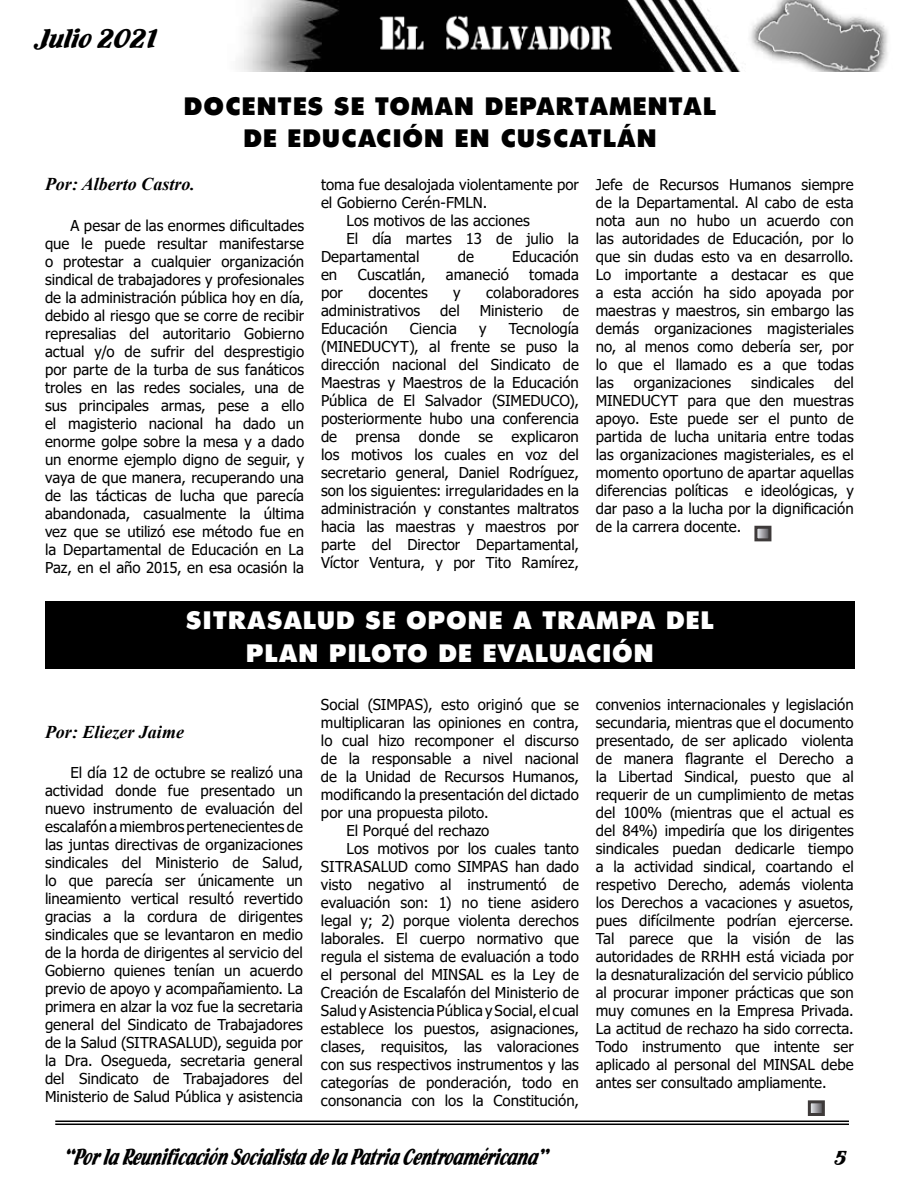
<style>
.page{position:relative;width:918px;height:1188px;background:#fff}
.page>*{position:absolute;margin:0;border:0;box-sizing:border-box;transform-origin:0 0}
.t1{font:28.5px "Flamenco D";color:#000}
.t2{font:27px/32.4px "Tw Cen MT Ult Bd";color:#000;text-align:center}
.t3{font:27px/32.4px "Tw Cen MT Ult Bd";color:#fff;text-align:center}
.t4{font:24.3px "Flamenco D";color:#000;scale:.8 1}
.t5{font:21px "Flamenco D";color:#000}
.t6{font:italic 700 18px "Times New Roman";color:#000}
.t7{font:15px/18px "Tahoma";color:#000;text-align:justify}
</style>
<div class="page">
<hr style="left:55px;top:1121px;width:794px;height:1px;background:#000">
<hr style="left:55px;top:1124px;width:794px;height:1px;background:#000">
<img style="left:239px;top:0;width:649px;height:72px">
<svg style="left:812px;top:1104px;width:9px;height:8px"></svg>
<div style="left:808px;top:1100px;width:17px;height:16px;border:3px solid #3e3a3a"></div>
<div style="left:45px;top:601px;width:810px;height:68px;background:#000"></div>
<svg style="left:758px;top:530px;width:9px;height:7px"></svg>
<div style="left:754px;top:526px;width:17px;height:15px;border:3px solid #3e3a3a"></div>
<h1 class="t1" style="left:36px;top:21px;width:125px">Julio 2021</h1>
<h2 class="t2" style="left:183px;top:89px;width:535px">DOCENTES SE TOMAN DEPARTAMENTAL<br>DE EDUCACIÓN EN CUSCATLÁN</h2>
<p class="t7" style="left:321px;top:176px;width:259px">toma fue desalojada violentamente por</p>
<p class="t7" style="left:321px;top:194px;width:168px">el Gobierno Cerén-FMLN.</p>
<p class="t7" style="left:346px;top:212px;width:185px">Los motivos de las acciones</p>
<p class="t7" style="left:346px;top:230px;width:234px">El día martes 13 de julio la</p>
<p class="t7" style="left:321px;top:248px;width:100px">Departamental</p>
<p class="t7" style="left:458px;top:248px;width:18px">de</p>
<p class="t7" style="left:512px;top:248px;width:68px">Educación</p>
<p class="t7" style="left:321px;top:266px;width:18px">en</p>
<p class="t7" style="left:358px;top:266px;width:69px">Cuscatlán,</p>
<p class="t7" style="left:446px;top:266px;width:65px">amaneció</p>
<p class="t7" style="left:529px;top:266px;width:51px">tomada</p>
<p class="t7" style="left:321px;top:284px;width:23px">por</p>
<p class="t7" style="left:368px;top:284px;width:61px">docentes</p>
<p class="t7" style="left:453px;top:284px;width:9px">y</p>
<p class="t7" style="left:486px;top:284px;width:94px">colaboradores</p>
<p class="t7" style="left:321px;top:302px;width:101px">administrativos</p>
<p class="t7" style="left:440px;top:302px;width:21px">del</p>
<p class="t7" style="left:480px;top:302px;width:65px">Ministerio</p>
<p class="t7" style="left:563px;top:302px;width:18px">de</p>
<p class="t7" style="left:321px;top:320px;width:68px">Educación</p>
<p class="t7" style="left:410px;top:320px;width:48px">Ciencia</p>
<p class="t7" style="left:479px;top:320px;width:9px">y</p>
<p class="t7" style="left:596px;top:176px;width:260px">Jefe de Recursos Humanos siempre de la Departamental. Al cabo de esta nota aun no hubo un acuerdo con las autoridades de Educación, por lo que sin dudas esto va en desarrollo.<br>Lo importante a destacar es que a esta acción ha sido apoyada por maestras y maestros, sin embargo las demás organizaciones magisteriales no, al menos como debería ser, por lo que el llamado es a que todas las</p>
<p class="t6" style="left:45px;top:172px;width:151px">Por: Alberto Castro.</p>
<p class="t7" style="left:45px;top:217px;width:261px;text-indent:26px">A pesar de las enormes dificultades que le puede resultar manifestarse o protestar a cualquier organización sindical de trabajadores y profesionales de la administración pública hoy en día, debido al riesgo que se corre de recibir represalias del autoritario Gobierno actual y/o de sufrir del desprestigio por parte de la turba de sus fanáticos troles en las redes sociales, una de sus principales armas, pese a ello el magisterio nacional ha dado un enorme golpe sobre la mesa y a dado un enorme ejemplo digno de seguir, y vaya de que manera, recuperando una de las tácticas de lucha que parecía abandonada, casualmente la última vez que se utilizó ese método fue en la Departamental de Educación en La Paz, en el año 2015, en esa ocasión la</p>
<p class="t7" style="left:321px;top:320px;width:260px;text-indent:188px">Tecnología (MINEDUCYT), al frente se puso la dirección nacional del Sindicato de Maestras y Maestros de la Educación Pública de El Salvador (SIMEDUCO), posteriormente hubo una conferencia de prensa donde se explicaron los motivos los cuales en voz del secretario general, Daniel Rodríguez, son los siguientes: irregularidades en la administración y constantes maltratos hacia las maestras y maestros por parte del Director Departamental, Víctor Ventura, y por Tito Ramírez,</p>
<p class="t7" style="left:596px;top:374px;width:260px;text-indent:238px">del MINEDUCYT para que den muestras apoyo. Este puede ser el punto de partida de lucha unitaria entre todas las organizaciones magisteriales, es el momento oportuno de apartar aquellas diferencias políticas e ideológicas, y dar paso a la lucha por la dignificación de la carrera docente.</p>
<p class="t7" style="left:634px;top:374px;width:99px">organizaciones</p>
<p class="t7" style="left:751px;top:374px;width:65px">sindicales</p>
<h2 class="t3" style="left:186px;top:603px;width:530px">SITRASALUD SE OPONE A TRAMPA DEL<br>PLAN PILOTO DE EVALUACIÓN</h2>
<p class="t7" style="left:596px;top:696px;width:260px">convenios internacionales y legislación secundaria, mientras que el documento presentado, de ser aplicado violenta de manera flagrante el Derecho a la Libertad Sindical, puesto que al requerir de un cumplimiento de metas del 100% (mientras que el actual es del 84%) impediría que los dirigentes sindicales puedan dedicarle tiempo a la actividad sindical, coartando el respetivo Derecho, además violenta los Derechos a vacaciones y asuetos, pues difícilmente podrían ejercerse.<br>Tal parece que la visión de las autoridades de RRHH está viciada por la desnaturalización del servicio público al procurar imponer prácticas que son muy comunes en la Empresa Privada.<br>La actitud de rechazo ha sido correcta.<br>Todo instrumento que intente ser aplicado al personal del MINSAL debe antes ser consultado ampliamente.</p>
<p class="t7" style="left:321px;top:696px;width:259px">Social (SIMPAS), esto originó que se</p>
<p class="t7" style="left:321px;top:714px;width:260px">multiplicaran las opiniones en contra,</p>
<p class="t7" style="left:321px;top:732px;width:259px">lo cual hizo recomponer el discurso</p>
<p class="t7" style="left:321px;top:750px;width:260px">de la responsable a nivel nacional</p>
<p class="t7" style="left:321px;top:768px;width:259px">de la Unidad de Recursos Humanos,</p>
<p class="t7" style="left:321px;top:786px;width:259px">modificando la presentación del dictado</p>
<p class="t7" style="left:321px;top:804px;width:169px">por una propuesta piloto.</p>
<p class="t7" style="left:346px;top:822px;width:144px">El Porqué del rechazo</p>
<p class="t7" style="left:346px;top:840px;width:234px">Los motivos por los cuales tanto</p>
<p class="t7" style="left:321px;top:858px;width:259px">SITRASALUD como SIMPAS han dado</p>
<p class="t7" style="left:321px;top:876px;width:259px">visto negativo al instrumentó de</p>
<p class="t7" style="left:321px;top:894px;width:260px">evaluación son: 1) no tiene asidero</p>
<p class="t7" style="left:321px;top:912px;width:259px">legal y; 2) porque violenta derechos</p>
<p class="t7" style="left:321px;top:930px;width:260px">laborales. El cuerpo normativo que</p>
<p class="t7" style="left:321px;top:948px;width:259px">regula el sistema de evaluación a todo</p>
<p class="t7" style="left:321px;top:966px;width:259px">el personal del MINSAL es la Ley de</p>
<p class="t7" style="left:321px;top:984px;width:259px">Creación de Escalafón del Ministerio de</p>
<p class="t7" style="left:321px;top:1002px;width:259px">Salud y Asistencia Pública y Social, el cual</p>
<p class="t7" style="left:321px;top:1020px;width:260px">establece los puestos, asignaciones,</p>
<p class="t7" style="left:321px;top:1038px;width:259px">clases, requisitos, las valoraciones</p>
<p class="t7" style="left:321px;top:1056px;width:260px">con sus respectivos instrumentos y las</p>
<p class="t7" style="left:321px;top:1074px;width:259px">categorías de ponderación, todo en</p>
<p class="t7" style="left:321px;top:1092px;width:259px">consonancia con los la Constitución,</p>
<p class="t6" style="left:45px;top:719px;width:140px">Por: Eliezer Jaime</p>
<p class="t7" style="left:45px;top:764px;width:260px;text-indent:26px">El día 12 de octubre se realizó una actividad donde fue presentado un nuevo instrumento de evaluación del escalafón a miembros pertenecientes de las juntas directivas de organizaciones sindicales del Ministerio de Salud, lo que parecía ser únicamente un lineamiento vertical resultó revertido gracias a la cordura de dirigentes sindicales que se levantaron en medio de la horda de dirigentes al servicio del Gobierno quienes tenían un acuerdo previo de apoyo y acompañamiento. La primera en alzar la voz fue la secretaria general del Sindicato de Trabajadores de la Salud (SITRASALUD), seguida por la Dra. Osegueda, secretaria general del Sindicato de Trabajadores del Ministerio de Salud Pública y asistencia</p>
<h3 class="t4" style="left:64px;top:1142px;width:610px">“Por la Reunificación Socialista de la Patria Centroaméricana”</h3>
<h3 class="t5" style="left:835px;top:1146px;width:13px">5</h3>
</div>
